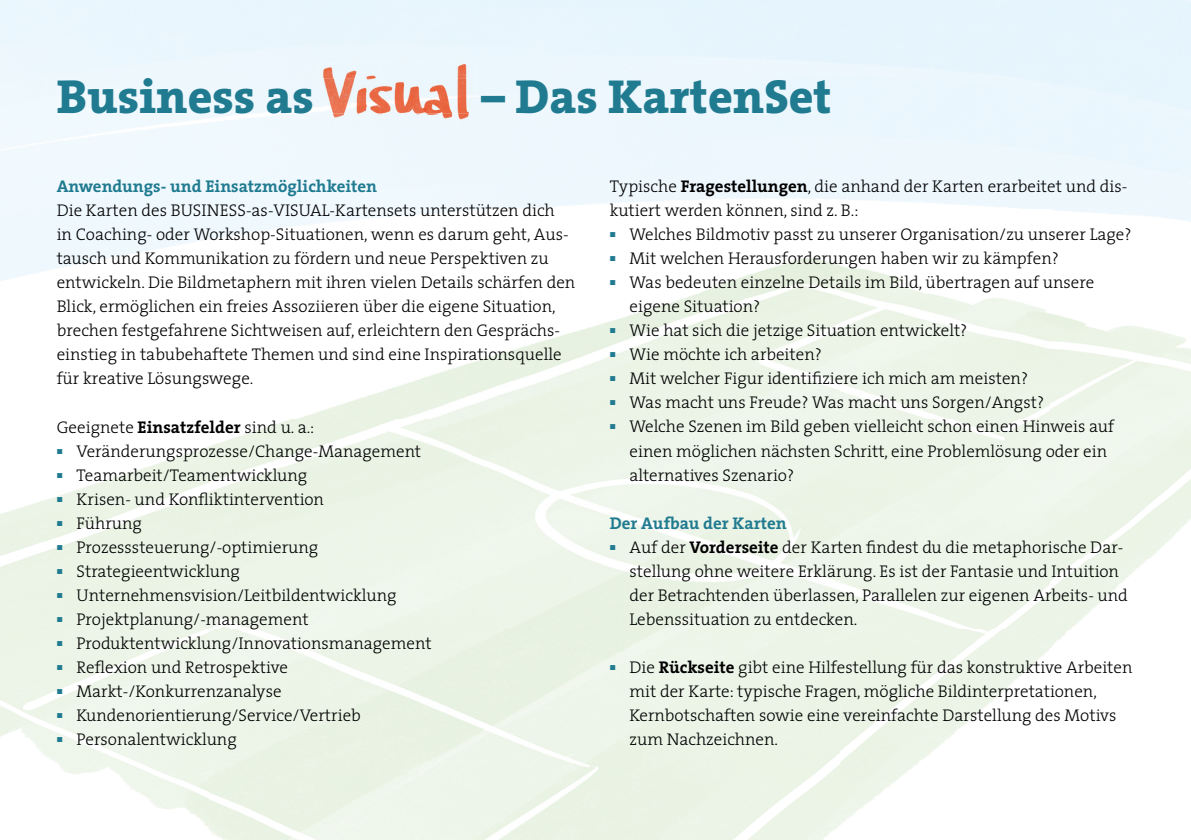
<style>
.page{position:relative;width:1191px;height:840px;background:#fff}
.page>*{position:absolute;margin:0;border:0;box-sizing:border-box;transform-origin:0 0}
.t1{font:800 48px "The Serif";color:#207b90}
.t2{font:300 17px/24px "The Serif";color:#000}
.t3{font:700 17px "The Serif";color:#207b90}
.s1{font-weight:700}
.s2{font-weight:700;color:#207b90}
</style>
<div class="page">
<div style="left:58px;top:78px;width:772px;height:36px;background:#edf7fd"></div>
<img style="left:317px;top:62px;width:159px;height:66px">
<img style="left:320px;top:78px;width:156px;height:36px">
<svg style="left:57px;top:496px;width:5px;height:5px"></svg>
<svg style="left:57px;top:520px;width:5px;height:5px"></svg>
<svg style="left:57px;top:545px;width:5px;height:4px"></svg>
<svg style="left:57px;top:568px;width:5px;height:5px"></svg>
<svg style="left:57px;top:592px;width:5px;height:5px"></svg>
<svg style="left:57px;top:616px;width:5px;height:5px"></svg>
<svg style="left:57px;top:640px;width:5px;height:5px"></svg>
<svg style="left:57px;top:664px;width:5px;height:5px"></svg>
<svg style="left:57px;top:712px;width:5px;height:5px"></svg>
<svg style="left:57px;top:736px;width:5px;height:5px"></svg>
<svg style="left:610px;top:328px;width:5px;height:5px"></svg>
<svg style="left:610px;top:376px;width:5px;height:5px"></svg>
<svg style="left:610px;top:400px;width:5px;height:5px"></svg>
<svg style="left:610px;top:424px;width:5px;height:5px"></svg>
<svg style="left:610px;top:544px;width:5px;height:5px"></svg>
<svg style="left:610px;top:664px;width:5px;height:5px"></svg>
<h1 class="t1" style="left:57px;top:56px;width:258px">Business as</h1>
<h1 class="t1" style="left:481px;top:56px;width:352px">– Das KartenSet</h1>
<p class="t3" style="left:57px;top:172px;width:322px">Anwendungs- und Einsatzmöglichkeiten</p>
<p class="t2" style="left:57px;top:198px;width:520px">Die Karten des BUSINESS-as-VISUAL-Kartensets unterstützen dich<br>in Coaching- oder Workshop-Situationen, wenn es darum geht, Aus&shy;tausch und Kommunikation zu fördern und neue Perspektiven zu entwickeln. Die Bildmetaphern mit ihren vielen Details schärfen den Blick, ermöglichen ein freies Assoziieren über die eigene Situation, brechen festgefahrene Sichtweisen auf, erleichtern den Gesprächs&shy;einstieg in tabubehaftete Themen und sind eine Inspirationsquelle für kreative Lösungswege.</p>
<p class="t2" style="left:77px;top:414px;width:356px;text-indent:-20px">Geeignete <span class="s1">Einsatzfelder</span> sind u. a.:<br>Veränderungsprozesse/Change-Management<br>Teamarbeit/Teamentwicklung<br>Krisen- und Konfliktintervention<br>Führung<br>Prozesssteuerung/-optimierung<br>Strategieentwicklung<br>Unternehmensvision/Leitbildentwicklung<br>Projektplanung/-management<br>Produktentwicklung/Innovationsmanagement<br>Reflexion und Retrospektive<br>Markt-/Konkurrenzanalyse<br>Kundenorientierung/Service/Vertrieb<br>Personalentwicklung</p>
<p class="t2" style="left:609px;top:174px;width:519px">Typische <span class="s1">Fragestellungen</span>, die anhand der Karten erarbeitet und dis&shy;kutiert werden können, sind z. B.:</p>
<p class="t2" style="left:629px;top:222px;width:503px">Welches Bildmotiv passt zu unserer Organisation/zu unserer Lage?<br>Mit welchen Herausforderungen haben wir zu kämpfen?<br>Was bedeuten einzelne Details im Bild, übertragen auf unsere eigene Situation?<br>Wie hat sich die jetzige Situation entwickelt?<br>Wie möchte ich arbeiten?<br>Mit welcher Figur identifiziere ich mich am meisten?<br>Was macht uns Freude? Was macht uns Sorgen/Angst?<br>Welche Szenen im Bild geben vielleicht schon einen Hinweis auf einen möglichen nächsten Schritt, eine Problemlösung oder ein alternatives Szenario?</p>
<p class="t2" style="left:629px;top:510px;width:500px;text-indent:-20px"><span class="s2">Der Aufbau der Karten<br></span>Auf der <span class="s1">Vorderseite</span> der Karten findest du die metaphorische Dar&shy;stellung ohne weitere Erklärung. Es ist der Fantasie und Intuition der Betrachtenden überlassen, Parallelen zur eigenen Arbeits- und Lebenssituation zu entdecken.</p>
<p class="t2" style="left:629px;top:654px;width:504px">Die <span class="s1">Rückseite</span> gibt eine Hilfestellung für das konstruktive Arbeiten mit der Karte: typische Fragen, mögliche Bildinterpretationen, Kernbotschaften sowie eine vereinfachte Darstellung des Motivs zum Nachzeichnen.</p>
</div>
